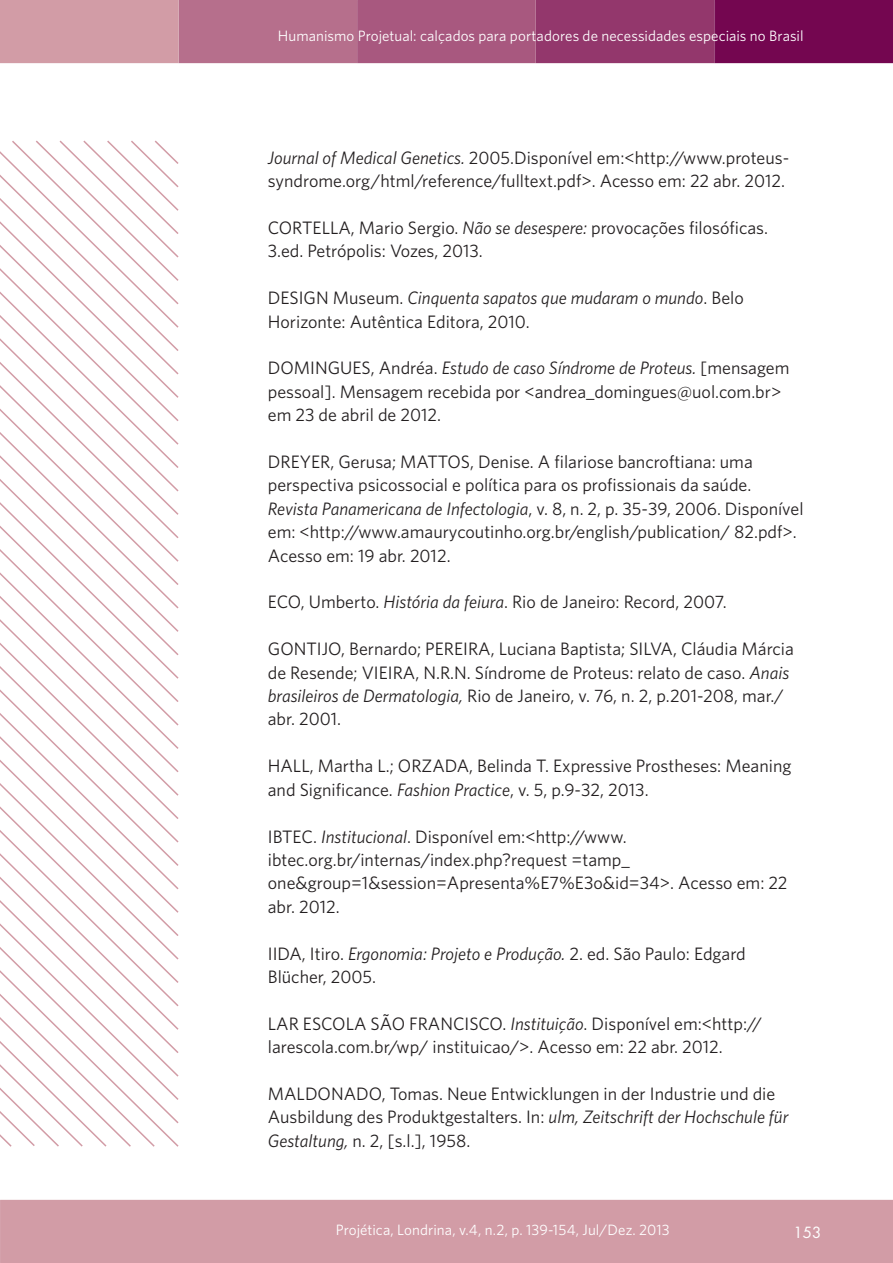
<style>
.page{position:relative;width:893px;height:1263px;background:#fff}
.page>*{position:absolute;margin:0;border:0;box-sizing:border-box;transform-origin:0 0}
.Referencias_Texto{font:18px/23.4px "Whitney";color:#231f20}
.cabecalho{font:15px "Whitney";letter-spacing:.005em;color:#fff}
.t1{font:15px "Futura Std";color:#fff}
.s1{font-style:italic}
</style>
<div class="page">
<div style="left:0;top:1200px;width:893px;height:63px;background:#d29ca6"></div>
<div style="left:714px;top:0;width:179px;height:63px;background:#740650"></div>
<div style="left:536px;top:0;width:178px;height:63px;background:#93376c"></div>
<div style="left:357px;top:0;width:179px;height:63px;background:#a8587f"></div>
<div style="left:179px;top:0;width:178px;height:63px;background:#b66f8c"></div>
<div style="left:0;top:0;width:179px;height:63px;background:#d29ca6"></div>
<svg style="left:0;top:470px;width:178px;height:20px"></svg>
<svg style="left:0;top:490px;width:179px;height:23px"></svg>
<svg style="left:0;top:513px;width:179px;height:24px"></svg>
<svg style="left:0;top:537px;width:179px;height:23px"></svg>
<svg style="left:0;top:560px;width:179px;height:23px"></svg>
<svg style="left:0;top:583px;width:179px;height:24px"></svg>
<svg style="left:0;top:607px;width:179px;height:23px"></svg>
<svg style="left:0;top:630px;width:179px;height:24px"></svg>
<svg style="left:0;top:654px;width:179px;height:23px"></svg>
<svg style="left:0;top:677px;width:179px;height:23px"></svg>
<svg style="left:0;top:700px;width:179px;height:24px"></svg>
<svg style="left:0;top:724px;width:179px;height:23px"></svg>
<svg style="left:0;top:747px;width:179px;height:24px"></svg>
<svg style="left:0;top:771px;width:179px;height:23px"></svg>
<svg style="left:0;top:794px;width:179px;height:353px"></svg>
<svg style="left:0;top:817px;width:156px;height:330px"></svg>
<svg style="left:0;top:140px;width:179px;height:330px"></svg>
<svg style="left:0;top:841px;width:132px;height:306px"></svg>
<p class="cabecalho" style="left:278px;top:26px;width:527px">Humanismo Projetual: calçados para portadores de necessidades especiais no Brasil</p>
<p class="Referencias_Texto" style="left:268px;top:145px;width:523px"><span class="s1">Journal of Medical Genetics.</span> 2005.Disponível em:&lt;http://www.proteus&shy;syndrome.org/html/reference/fulltext.pdf&gt;. Acesso em: 22 abr. 2012.</p>
<p class="Referencias_Texto" style="left:268px;top:216px;width:502px">CORTELLA, Mario Sergio. <span class="s1">Não se desespere:</span> provocações filosóficas.<br>3.ed. Petrópolis: Vozes, 2013.</p>
<p class="Referencias_Texto" style="left:268px;top:286px;width:477px">DESIGN Museum. <span class="s1">Cinquenta sapatos que mudaram o mundo</span>. Belo<br>Horizonte: Autêntica Editora, 2010.</p>
<p class="Referencias_Texto" style="left:268px;top:356px;width:523px">DOMINGUES, Andréa. <span class="s1">Estudo de caso Síndrome de Proteus.</span> [mensagem pessoal]. Mensagem recebida por &lt;andrea_domingues@uol.com.br&gt; em 23 de abril de 2012.</p>
<p class="Referencias_Texto" style="left:268px;top:450px;width:537px">DREYER, Gerusa; MATTOS, Denise. A filariose bancroftiana: uma perspectiva psicossocial e política para os profissionais da saúde.<br><span class="s1">Revista Panamericana de Infectologia</span>, v. 8, n. 2, p. 35-39, 2006. Disponível em: &lt;http://www.amaurycoutinho.org.br/english/publication/ 82.pdf&gt;.<br>Acesso em: 19 abr. 2012.</p>
<p class="Referencias_Texto" style="left:268px;top:590px;width:460px">ECO, Umberto. <span class="s1">História da feiura</span>. Rio de Janeiro: Record, 2007.</p>
<p class="Referencias_Texto" style="left:268px;top:637px;width:528px">GONTIJO, Bernardo; PEREIRA, Luciana Baptista; SILVA, Cláudia Márcia de Resende; VIEIRA, N.R.N. Síndrome de Proteus: relato de caso. <span class="s1">Anais brasileiros de Dermatologia,</span> Rio de Janeiro, v. 76, n. 2, p.201-208, mar./ abr. 2001.</p>
<p class="Referencias_Texto" style="left:268px;top:754px;width:525px">HALL, Martha L.; ORZADA, Belinda T. Expressive Prostheses: Meaning and Significance. <span class="s1">Fashion Practice</span>, v. 5, p.9-32, 2013.</p>
<p class="Referencias_Texto" style="left:268px;top:824px;width:521px">IBTEC. <span class="s1">Institucional</span>. Disponível em:&lt;http://www. ibtec.org.br/internas/index.php?request =tamp_ one&amp;group=1&amp;session=Apresenta%E7%E3o&amp;id=34&gt;. Acesso em: 22 abr. 2012.</p>
<p class="Referencias_Texto" style="left:268px;top:941px;width:479px">IIDA, Itiro. <span class="s1">Ergonomia: Projeto e Produção.</span> 2. ed. São Paulo: Edgard<br>Blücher, 2005.</p>
<p class="Referencias_Texto" style="left:268px;top:1011px;width:496px">LAR ESCOLA SÃO FRANCISCO. <span class="s1">Instituição</span>. Disponível em:&lt;http:// larescola.com.br/wp/ instituicao/&gt;. Acesso em: 22 abr. 2012.</p>
<p class="Referencias_Texto" style="left:268px;top:1081px;width:522px">MALDONADO, Tomas. Neue Entwicklungen in der Industrie und die<br>Ausbildung des Produktgestalters. In: <span class="s1">ulm, Zeitschrift der Hochschule für<br>Gestaltung,</span> n. 2, [s.l.], 1958.</p>
<p class="cabecalho" style="left:336px;top:1219px;width:335px">Projética, Londrina, v.4, n.2, p. 139-154, Jul/Dez. 2013</p>
<p class="t1" style="left:793px;top:1222px;width:29px">153</p>
</div>
